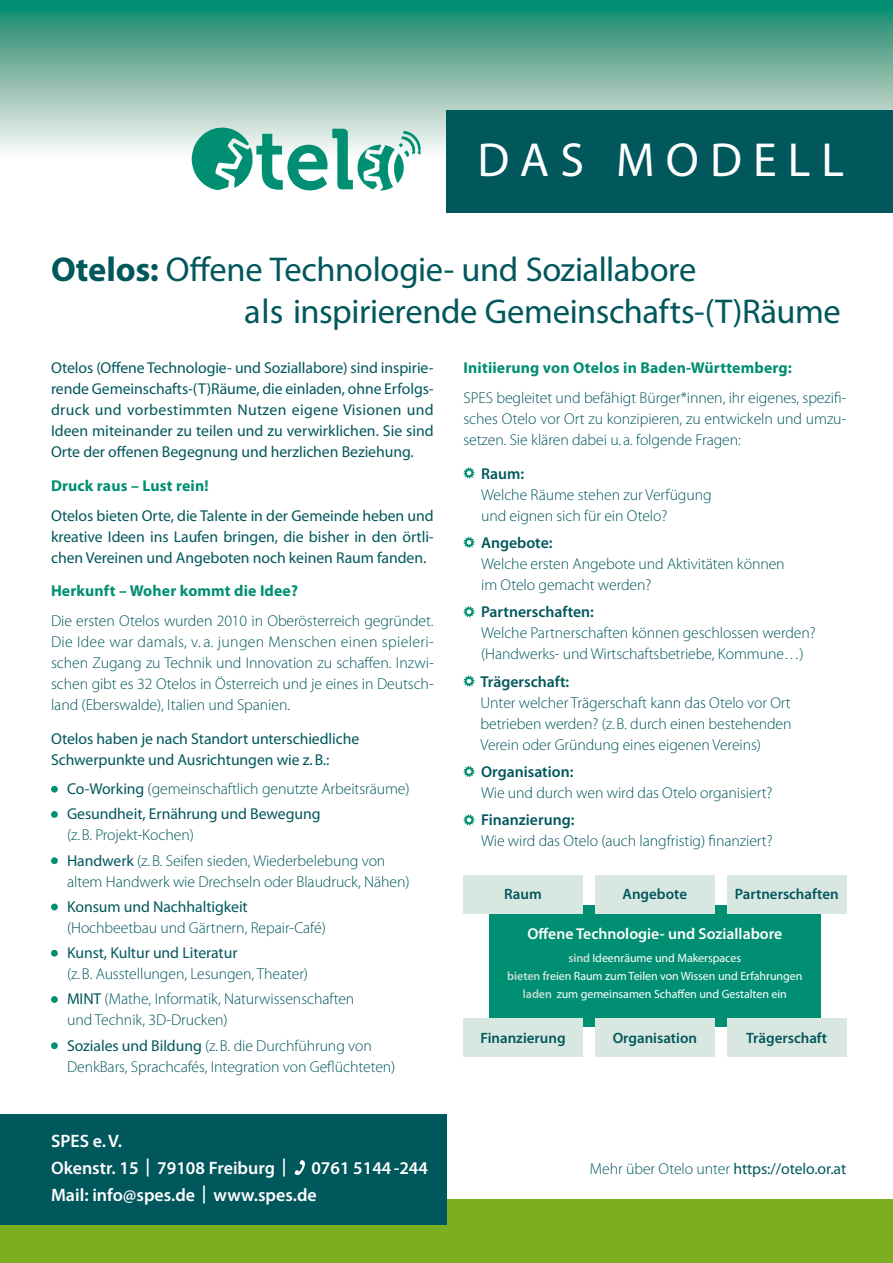
<style>
.page{position:relative;width:893px;height:1263px;background:#fff}
.page>*{position:absolute;margin:0;border:0;box-sizing:border-box;transform-origin:0 0}
.t1{font:48px "Myriad Pro";letter-spacing:.23em;color:#fff}
.t2{font:34.5px/42px "Myriad Pro";letter-spacing:-.01em;color:#00575c}
.t3{font:600 18px/27px "Myriad Pro";color:#fff}
.t4{font:300 15.75px/21px "Myriad Pro";letter-spacing:-.005em;color:#00575c}
.t5{font:15.75px/21px "Myriad Pro";letter-spacing:-.005em;color:#00575c;text-align:justify}
.t6{font:700 15.75px "Myriad Pro";letter-spacing:.01em;color:#008f72}
.t7{font:600 15.75px "Myriad Pro";color:#00575c}
.t8{font:600 15.75px "Myriad Pro";color:#fff}
.t9{font:600 15px "Myriad Pro";color:#00575c}
.t10{font:12px/18px "Myriad Pro";letter-spacing:-.005em;color:#fff;text-align:center}
.s1{font-weight:700}
.s2{font-weight:300}
.s3{font-weight:400}
.s4{font-weight:600;color:#c6dbd2}
</style>
<div class="page">
<div style="left:489px;top:905px;width:332px;height:122px;background:#008f72"></div>
<div style="left:463px;top:875px;width:120px;height:38px;background:#d9e7e1"></div>
<div style="left:463px;top:1018px;width:120px;height:39px;background:#d9e7e1"></div>
<div style="left:595px;top:875px;width:119px;height:38px;background:#d9e7e1"></div>
<div style="left:595px;top:1018px;width:119px;height:39px;background:#d9e7e1"></div>
<div style="left:727px;top:875px;width:119px;height:38px;background:#d9e7e1"></div>
<div style="left:727px;top:1018px;width:119px;height:39px;background:#d9e7e1"></div>
<div style="left:0;top:0;width:893px;height:36px;background:#008f72"></div>
<svg style="left:0;top:11px;width:893px;height:140px;background:#78b3a1"></svg>
<div style="left:51px;top:786px;width:7px;height:7px;background:#008f72;border-radius:50%"></div>
<div style="left:51px;top:811px;width:7px;height:7px;background:#008f72;border-radius:50%"></div>
<div style="left:51px;top:857px;width:7px;height:7px;background:#008f72;border-radius:50%"></div>
<div style="left:51px;top:903px;width:7px;height:7px;background:#008f72;border-radius:50%"></div>
<div style="left:51px;top:950px;width:7px;height:7px;background:#008f72;border-radius:50%"></div>
<div style="left:51px;top:996px;width:7px;height:7px;background:#008f72;border-radius:50%"></div>
<div style="left:51px;top:1042px;width:7px;height:7px;background:#008f72;border-radius:50%"></div>
<svg style="left:463px;top:467px;width:12px;height:11px"></svg>
<svg style="left:463px;top:537px;width:12px;height:11px"></svg>
<svg style="left:463px;top:606px;width:12px;height:11px"></svg>
<svg style="left:463px;top:676px;width:12px;height:11px"></svg>
<svg style="left:463px;top:766px;width:12px;height:11px"></svg>
<svg style="left:463px;top:814px;width:12px;height:11px"></svg>
<div style="left:446px;top:111px;width:447px;height:102px;background:#00575c"></div>
<div style="left:0;top:1199px;width:893px;height:64px;background:#7baf21"></div>
<div style="left:0;top:1114px;width:446px;height:111px;background:#00575c"></div>
<svg style="left:295px;top:1160px;width:10px;height:15px"></svg>
<img style="left:187px;top:120px;width:239px;height:71px">
<h1 class="t1" style="left:478px;top:131px;width:368px">DAS MODELL</h1>
<h2 class="t2" style="left:244px;top:248px;width:598px;text-indent:-193px"><span class="s1">Otelos:</span> Offene Technologie- und Soziallabore<br>als inspirierende Gemeinschafts-(T)Räume</h2>
<p class="t5" style="left:51px;top:357px;width:384px">Otelos (Offene Technologie- und Soziallabore) sind inspirie&shy;rende Gemeinschafts-(T)Räume, die einladen, ohne Erfolgs&shy;druck und vorbestimmten Nutzen eigene Visionen und Ideen miteinander zu teilen und zu verwirklichen. Sie sind Orte der offenen Begegnung und herzlichen Beziehung.</p>
<p class="t6" style="left:51px;top:475px;width:159px">Druck raus – Lust rein!</p>
<p class="t5" style="left:51px;top:504px;width:384px">Otelos bieten Orte, die Talente in der Gemeinde heben und kreative Ideen ins Laufen bringen, die bisher in den örtli&shy;chen Vereinen und Angeboten noch keinen Raum fanden.</p>
<p class="t6" style="left:51px;top:581px;width:249px">Herkunft – Woher kommt die Idee?</p>
<p class="t4" style="left:51px;top:610px;width:384px;text-align:justify">Die ersten Otelos wurden 2010 in Oberösterreich gegründet.<br>Die Idee war damals, v. a. jungen Menschen einen spieleri&shy;schen Zugang zu Technik und Innovation zu schaffen. Inzwi&shy;schen gibt es 32 Otelos in Österreich und je eines in Deutsch&shy;land (Eberswalde), Italien und Spanien.</p>
<p class="t5" style="left:51px;top:727px;width:310px">Otelos haben je nach Standort unterschiedliche<br>Schwerpunkte und Ausrichtungen wie z.B.:</p>
<p class="t5" style="left:67px;top:776px;width:344px;line-height:25.2px">Co-Working <span class="s2">(gemeinschaftlich genutzte Arbeitsräume)<br></span>Gesundheit, Ernährung und Bewegung</p>
<p class="t4" style="left:67px;top:823px;width:320px;line-height:25.2px">(z.B. Projekt-Kochen)<br><span class="s3">Handwerk</span> (z.B. Seifen sieden, Wiederbelebung von</p>
<p class="t4" style="left:67px;top:871px;width:344px">altem Handwerk wie Drechseln oder Blaudruck, Nähen)</p>
<p class="t5" style="left:67px;top:896px;width:182px">Konsum und Nachhaltigkeit</p>
<p class="t4" style="left:67px;top:917px;width:260px">(Hochbeetbau und Gärtnern, Repair-Café)</p>
<p class="t5" style="left:67px;top:942px;width:172px">Kunst, Kultur und Literatur</p>
<p class="t4" style="left:67px;top:961px;width:289px;line-height:25.2px">(z.B. Ausstellungen, Lesungen, Theater)<br><span class="s3">MINT</span> (Mathe, Informatik, Naturwissenschaften</p>
<p class="t4" style="left:67px;top:1008px;width:306px;line-height:25.2px">und Technik, 3D-Drucken)<br><span class="s3">Soziales und Bildung</span> (z.B. die Durchführung von</p>
<p class="t4" style="left:67px;top:1056px;width:330px">DenkBars, Sprachcafés, Integration von Geflüchteten)</p>
<p class="t6" style="left:463px;top:358px;width:330px">Initiierung von Otelos in Baden-Württemberg:</p>
<p class="t4" style="left:463px;top:387px;width:384px;text-align:justify">SPES begleitet und befähigt Bürger*innen, ihr eigenes, spezifi&shy;sches Otelo vor Ort zu konzipieren, zu entwickeln und umzu&shy;setzen. Sie klären dabei u. a. folgende Fragen:</p>
<p class="t7" style="left:481px;top:463px;width:45px">Raum:</p>
<p class="t4" style="left:481px;top:484px;width:232px">Welche Räume stehen zur Verfügung und eignen sich für ein Otelo?</p>
<p class="t7" style="left:481px;top:533px;width:73px">Angebote:</p>
<p class="t4" style="left:481px;top:553px;width:305px">Welche ersten Angebote und Aktivitäten können im Otelo gemacht werden?</p>
<p class="t7" style="left:481px;top:602px;width:114px">Partnerschaften:</p>
<p class="t4" style="left:481px;top:623px;width:336px">Welche Partnerschaften können geschlossen werden? (Handwerks- und Wirtschaftsbetriebe, Kommune…)</p>
<p class="t7" style="left:480px;top:671px;width:90px">Trägerschaft:</p>
<p class="t4" style="left:480px;top:692px;width:313px;text-align:justify">Unter welcher Trägerschaft kann das Otelo vor Ort betrieben werden? (z.B. durch einen bestehenden Verein oder Gründung eines eigenen Vereins)</p>
<p class="t7" style="left:481px;top:762px;width:94px">Organisation:</p>
<p class="t4" style="left:481px;top:783px;width:293px">Wie und durch wen wird das Otelo organisiert?</p>
<p class="t7" style="left:481px;top:810px;width:95px">Finanzierung:</p>
<p class="t4" style="left:481px;top:831px;width:293px">Wie wird das Otelo (auch langfristig) finanziert?</p>
<p class="t9" style="left:504px;top:884px;width:39px">Raum</p>
<p class="t9" style="left:623px;top:884px;width:66px">Angebote</p>
<p class="t9" style="left:735px;top:884px;width:105px">Partnerschaften</p>
<p class="t8" style="left:527px;top:924px;width:256px">Offene Technologie- und Soziallabore</p>
<p class="t10" style="left:507px;top:948px;width:297px"><span class="s4">sind</span> Ideenräume und Makerspaces<br><span class="s4">bieten</span> freien Raum zum Teilen von Wissen und Erfahrungen <span class="s4">laden</span> zum gemeinsamen Schaffen und Gestalten ein</p>
<p class="t9" style="left:480px;top:1028px;width:87px">Finanzierung</p>
<p class="t9" style="left:613px;top:1028px;width:86px">Organisation</p>
<p class="t9" style="left:746px;top:1028px;width:83px">Trägerschaft</p>
<p class="t3" style="left:51px;top:1127px;width:237px">SPES e. V.<br>Okenstr. 15 | 79108 Freiburg |</p>
<p class="t3" style="left:51px;top:1154px;width:378px;text-indent:260px">0761 5144-244<br>Mail: info@spes.de | www.spes.de</p>
<p class="t5" style="left:590px;top:1158px;width:258px"><span class="s2">Mehr über Otelo unter</span> https://otelo.or.at</p>
</div>
